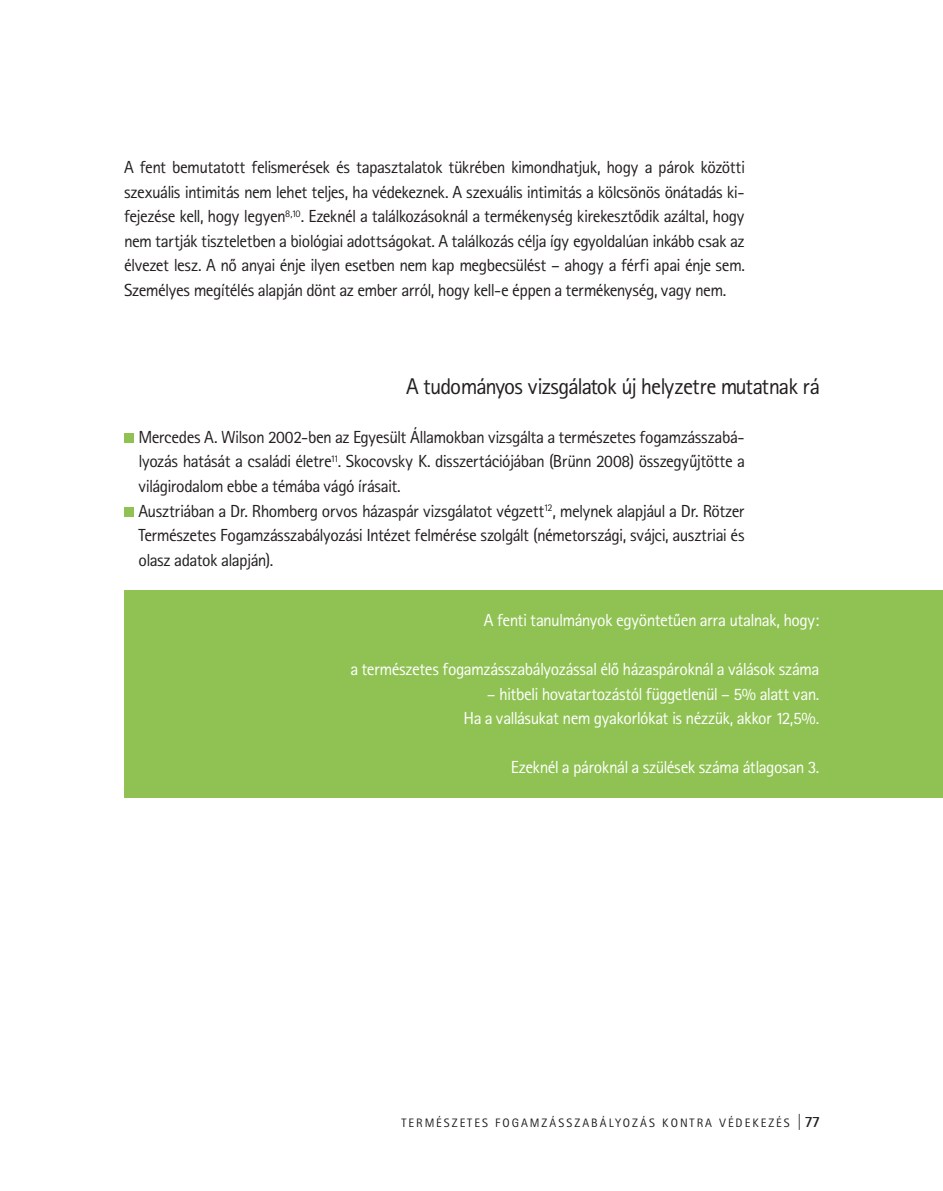
<style>
.page{position:relative;width:943px;height:1191px;background:#fff}
.page>*{position:absolute;margin:0;border:0;box-sizing:border-box;transform-origin:0 0}
.t1{font:22.75px "Rotis Sn PFL";color:#231f20}
.t2{font:17.5px/24.5px "Rotis Sn PFL";letter-spacing:.01em;color:#231f20;text-align:justify}
.t3{font:17.5px/24.5px "Rotis Sn PFL";letter-spacing:.005em;color:#fff;text-align:right}
.t4{font:12.25px "Rotis Sn PFL";letter-spacing:.2em;color:#231f20}
.s1{font-weight:700;font-size:15.75px}
</style>
<div class="page">
<div style="left:124px;top:433px;width:10px;height:10px;background:#8fc252"></div>
<div style="left:124px;top:506px;width:10px;height:10px;background:#8fc252"></div>
<div style="left:124px;top:590px;width:819px;height:207px;background:#8fc252"></div>
<p class="t2" style="left:124px;top:155px;width:622px">A fent bemutatott felismerések és tapasztalatok tükrében kimondhatjuk, hogy a párok közötti szexuális intimitás nem lehet teljes, ha védekeznek. A szexuális intimitás a kölcsönös önátadás ki&shy;fejezése kell, hogy legyen<sup>8,10</sup>. Ezeknél a találkozásoknál a termékenység kirekesztődik azáltal, hogy nem tartják tiszteletben a biológiai adottságokat. A találkozás célja így egyoldalúan inkább csak az élvezet lesz. A nő anyai énje ilyen esetben nem kap megbecsülést – ahogy a férfi apai énje sem.<br>Személyes megítélés alapján dönt az ember arról, hogy kell-e éppen a termékenység, vagy nem.</p>
<h1 class="t1" style="left:406px;top:373px;width:414px">A tudományos vizsgálatok új helyzetre mutatnak rá</h1>
<p class="t2" style="left:138px;top:425px;width:607px;text-align:left">Mercedes A. Wilson 2002-ben az Egyesült Államokban vizsgálta a természetes fogamzásszabá&shy;lyozás hatását a családi életre<sup>11</sup>. Skocovsky K. disszertációjában (Brünn 2008) összegyűjtötte a világirodalom ebbe a témába vágó írásait.<br>Ausztriában a Dr. Rhomberg orvos házaspár vizsgálatot végzett<sup>12</sup>, melynek alapjául a Dr. Rötzer Természetes Fogamzásszabályozási Intézet felmérése szolgált (németországi, svájci, ausztriai és olasz adatok alapján).</p>
<p class="t3" style="left:484px;top:608px;width:336px">A fenti tanulmányok egyöntetűen arra utalnak, hogy:</p>
<p class="t3" style="left:350px;top:657px;width:470px">a természetes fogamzásszabályozással élő házaspároknál a válások száma</p>
<p class="t3" style="left:463px;top:681px;width:357px">– hitbeli hovatartozástól függetlenül – 5% alatt van.<br>Ha a vallásukat nem gyakorlókat is nézzük, akkor 12,5%.</p>
<p class="t3" style="left:511px;top:755px;width:309px">Ezeknél a pároknál a szülések száma átlagosan 3.</p>
<p class="t4" style="left:401px;top:1116px;width:419px">TERMÉSZETES FOGAMZÁSSZABÁLYOZÁS KONTRA VÉDEKEZÉS <span class="s1">| 77</span></p>
</div>
